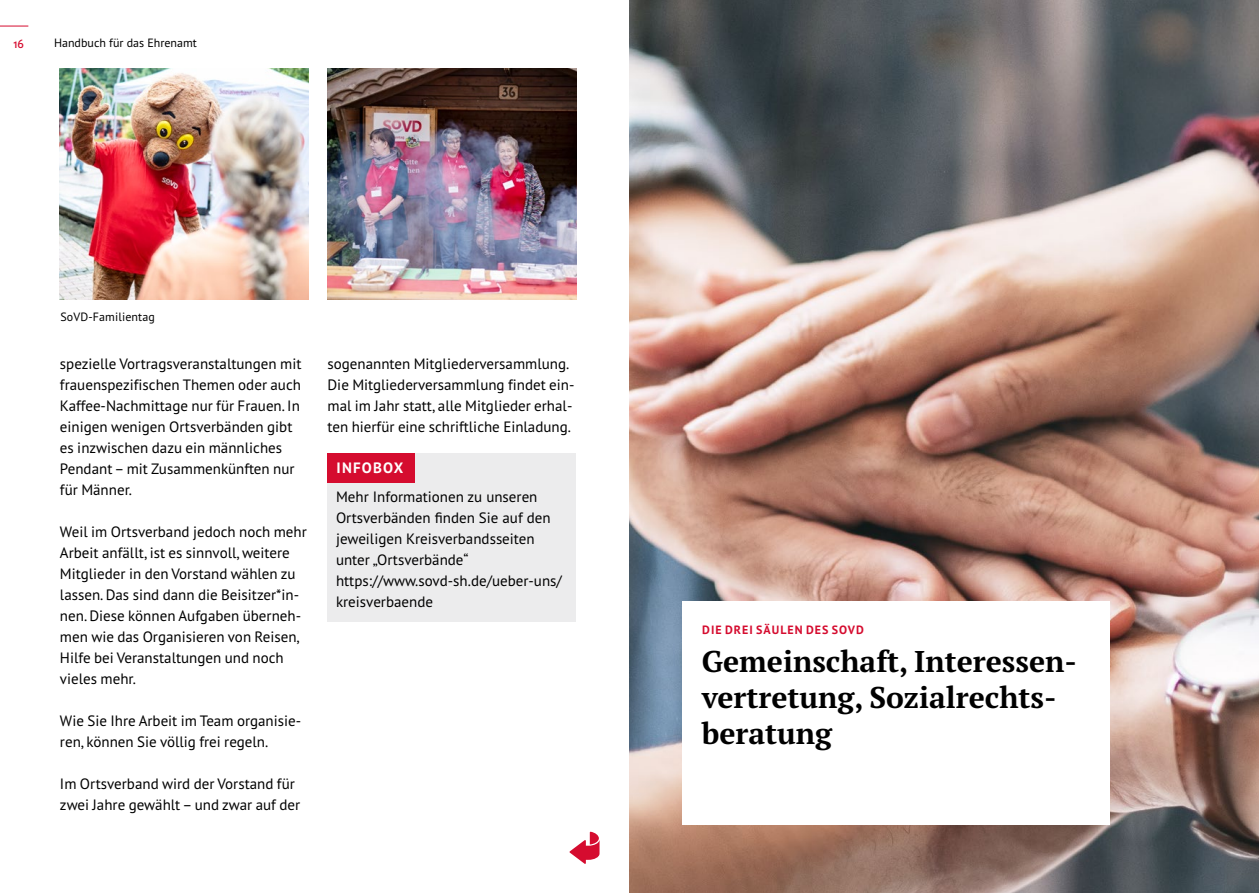
<style>
.page{position:relative;width:1259px;height:893px;background:#fff}
.page>*{position:absolute;margin:0;border:0;box-sizing:border-box;transform-origin:0 0}
.t1{font:700 30px/36px "PT Serif Pro";color:#000}
.t2{font:15px/21px "PT Sans Pro";color:#000}
.t3{font:700 15px "PT Sans Pro";letter-spacing:.08em;color:#fff}
.t4{font:12px "PT Sans Pro";color:#000}
.t5{font:700 12px "PT Sans Pro";letter-spacing:.08em;color:#d50c2f}
.t6{font:600 12px "PT Sans Pro";color:#d50c2f}
</style>
<div class="page">
<img style="left:629px;top:0;width:630px;height:893px">
<img style="left:60px;top:69px;width:248px;height:231px">
<img style="left:327px;top:69px;width:249px;height:231px">
<div style="left:327px;top:453px;width:249px;height:168px;background:#ececed"></div>
<div style="left:327px;top:453px;width:88px;height:29px;background:#d50c2f"></div>
<div style="left:682px;top:602px;width:428px;height:223px;background:#fff"></div>
<svg style="left:0;top:26px;width:28px;height:1px"></svg>
<svg style="left:569px;top:832px;width:30px;height:32px"></svg>
<p class="t6" style="left:14px;top:36px;width:12px">16</p>
<p class="t4" style="left:54px;top:35px;width:144px">Handbuch für das Ehrenamt</p>
<p class="t4" style="left:60px;top:309px;width:96px">SoVD-Familientag</p>
<p class="t2" style="left:60px;top:353px;width:243px">spezielle Vortragsveranstaltungen mit frauenspezifischen Themen oder auch Kaffee-Nachmittage nur für Frauen. In einigen wenigen Ortsverbänden gibt es inzwischen dazu ein männliches Pendant – mit Zusammenkünften nur für Männer.</p>
<p class="t2" style="left:60px;top:521px;width:248px">Weil im Ortsverband jedoch noch mehr Arbeit anfällt, ist es sinnvoll, weitere Mitglieder in den Vorstand wählen zu lassen. Das sind dann die Beisitzer*in&shy;nen. Diese können Aufgaben überneh&shy;men wie das Organisieren von Reisen, Hilfe bei Veranstaltungen und noch vieles mehr.</p>
<p class="t2" style="left:60px;top:710px;width:243px">Wie Sie Ihre Arbeit im Team organisie&shy;ren, können Sie völlig frei regeln.</p>
<p class="t2" style="left:60px;top:773px;width:242px">Im Ortsverband wird der Vorstand für zwei Jahre gewählt – und zwar auf der</p>
<p class="t2" style="left:327px;top:353px;width:248px">sogenannten Mitgliederversammlung.<br>Die Mitgliederversammlung findet ein&shy;mal im Jahr statt, alle Mitglieder erhal&shy;ten hierfür eine schriftliche Einladung.</p>
<p class="t3" style="left:337px;top:458px;width:68px">INFOBOX</p>
<p class="t2" style="left:336px;top:486px;width:227px">Mehr Informationen zu unseren<br>Ortsverbänden finden Sie auf den jeweiligen Kreisverbandsseiten unter „Ortsverbände“ https://www.sovd-sh.de/ueber-uns/ kreisverbaende</p>
<p class="t5" style="left:702px;top:621px;width:163px">DIE DREI SÄULEN DES SOVD</p>
<h1 class="t1" style="left:702px;top:643px;width:377px">Gemeinschaft, Interessen&shy;vertretung, Sozialrechts&shy;beratung</h1>
</div>
